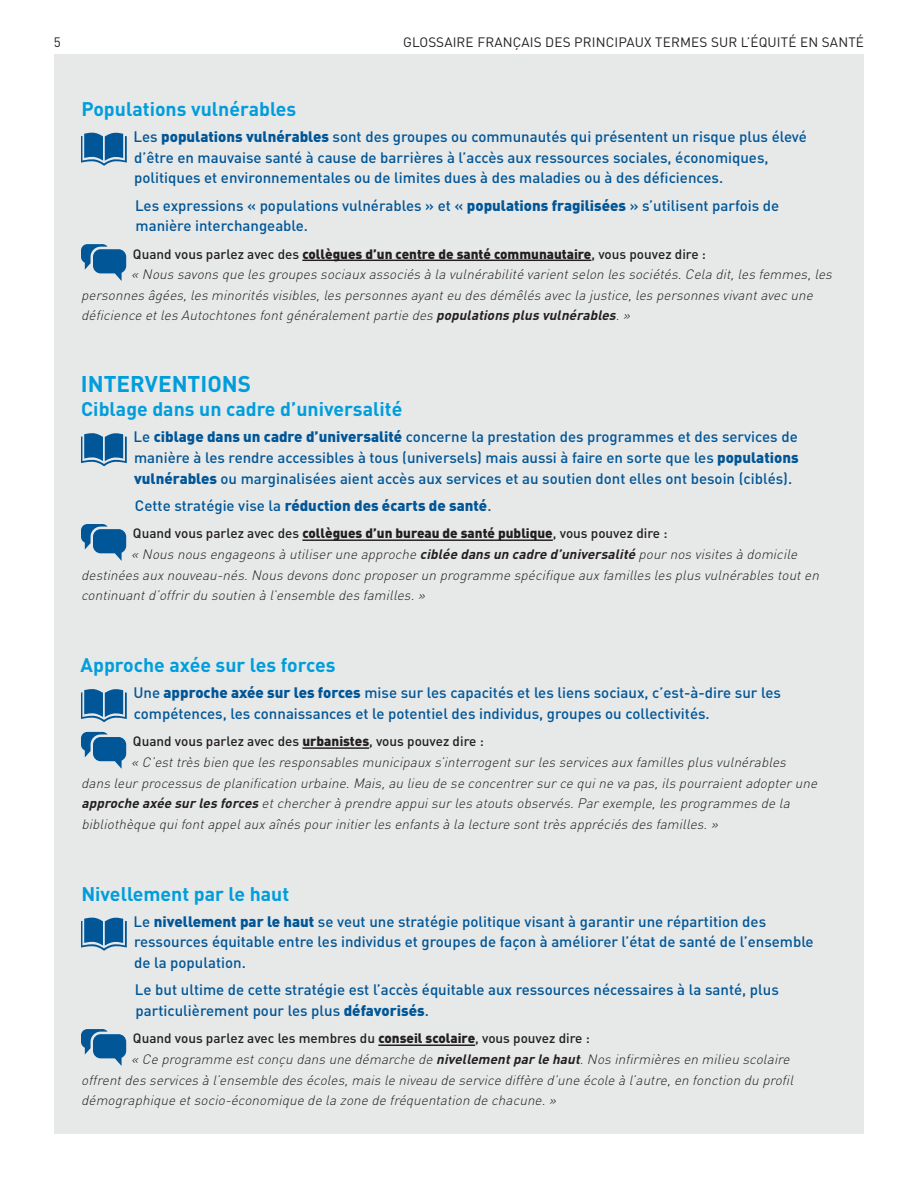
<style>
.page{position:relative;width:918px;height:1188px;background:#fff}
.page>*{position:absolute;margin:0;border:0;box-sizing:border-box;transform-origin:0 0}
.t1{font:700 22.5px "DIN";color:#009ddc}
.t2{font:700 19.5px "DIN";color:#009ddc}
.t3{font:500 15px/20.7px "DIN";color:#005697}
.t4{font:900 15px "DIN";color:#005697}
.t5{font:italic 300 13.5px "DIN";color:#231f20}
.t6{font:500 13.5px "DIN";color:#231f20}
.t7{font:900 13.5px "DIN";color:#231f20}
.t8{font:13.5px "DIN";letter-spacing:.01em;color:#231f20}
.s1{font-weight:900}
.s2{font-weight:500}
.s3{font-weight:700}
</style>
<div class="page">
<div style="left:54px;top:54px;width:810px;height:1080px;background:#e7e8e8"></div>
<hr style="left:302px;top:260px;width:289px;height:1px;background:#231f20">
<hr style="left:302px;top:539px;width:251px;height:2px;background:#231f20">
<hr style="left:302px;top:747px;width:67px;height:2px;background:#231f20">
<hr style="left:378px;top:1045px;width:97px;height:1px;background:#231f20">
<svg style="left:81px;top:132px;width:46px;height:34px"></svg>
<svg style="left:81px;top:244px;width:45px;height:37px"></svg>
<svg style="left:81px;top:433px;width:46px;height:33px"></svg>
<svg style="left:81px;top:524px;width:45px;height:37px"></svg>
<svg style="left:81px;top:689px;width:46px;height:33px"></svg>
<svg style="left:81px;top:732px;width:45px;height:37px"></svg>
<svg style="left:81px;top:917px;width:46px;height:34px"></svg>
<svg style="left:81px;top:1029px;width:45px;height:37px"></svg>
<p class="t8" style="left:54px;top:33px;width:9px">5</p>
<p class="t8" style="left:403px;top:33px;width:462px">GLOSSAIRE FRANÇAIS DES PRINCIPAUX TERMES SUR L’ÉQUITÉ EN SANTÉ</p>
<h2 class="t2" style="left:81px;top:96px;width:217px">Populations vulnérables</h2>
<p class="t3" style="left:134px;top:126px;width:675px">Les <span class="s1">populations vulnérables</span> sont des groupes ou communautés qui présentent un risque plus élevé d’être en mauvaise santé à cause de barrières à l’accès aux ressources sociales, économiques, politiques et environnementales ou de limites dues à des maladies ou à des déficiences.</p>
<p class="t3" style="left:81px;top:194px;width:22px">L</p>
<p class="t3" style="left:136px;top:194px;width:645px;text-indent:8px">es expressions « populations vulnérables » et « <span class="s1">populations fragilisées</span> » s’utilisent parfois de manière interchangeable.</p>
<p class="t7" style="left:133px;top:245px;width:575px"><span class="s2">Quand vous parlez avec des</span> collègues d’un centre de santé communautaire<span class="s2">, vous pouvez dire :</span></p>
<p class="t5" style="left:131px;top:266px;width:706px">« Nous savons que les groupes sociauxassociés à la vulnérabilité varientselon les sociétés.Cela dit,les femmes,les</p>
<p class="t5" style="left:81px;top:287px;width:737px">personnes âgées,les minorités visibles,les personnes ayanteu des démêlés avec la justice,les personnes vivantavec une</p>
<p class="t5" style="left:81px;top:307px;width:554px">déficience etles Autochtones fontgénéralementpartie des <span class="s3">populations plus vulnérables</span>.»</p>
<h1 class="t1" style="left:81px;top:370px;width:172px">INTERVENTIONS</h1>
<h2 class="t2" style="left:81px;top:397px;width:323px">Ciblage dans un cadre d’universalité</h2>
<p class="t3" style="left:134px;top:426px;width:667px;text-align:justify">Le <span class="s1">ciblage dans un cadre d’universalité</span> concerne la prestation des programmes et des services de manière à les rendre accessibles à tous (universels) mais aussi à faire en sorte que les <span class="s1">populations vulnérables</span> ou marginalisées aient accès aux services et au soutien dont elles ont besoin (ciblés).</p>
<p class="t3" style="left:81px;top:495px;width:33px">C</p>
<p class="t4" style="left:144px;top:496px;width:349px"><span class="s2">ette stratégie vise la</span> réduction des écarts de santé<span class="s2">.</span></p>
<p class="t6" style="left:133px;top:525px;width:536px">Quand vous parlez avec des <span class="s1">collègues d’un bureau de santé publique</span>, vous pouvez dire :</p>
<p class="t5" style="left:131px;top:546px;width:671px">« Nous nous engageons à utiliserune approche <span class="s3">ciblée dans un cadre d’universalité</span> pournos visites à domicile</p>
<p class="t5" style="left:81px;top:567px;width:743px">destinées auxnouveau-nés.Nous devons donc proposerun programme spécifique auxfamilles les plus vulnérables touten</p>
<p class="t5" style="left:81px;top:587px;width:349px">continuantd’offrirdu soutien à l’ensemble des familles.»</p>
<h2 class="t2" style="left:81px;top:653px;width:256px">Approche axée sur les forces</h2>
<p class="t3" style="left:134px;top:682px;width:649px">U ne <span class="s1">approche axée sur les forces</span> mise sur les capacités et les liens sociaux, c’est-à-dire sur les compétences, les connaissances et le potentiel des individus, groupes ou collectivités.</p>
<p class="t6" style="left:133px;top:733px;width:352px">Quand vous parlez avec des <span class="s1">urbanistes</span>, vous pouvez dire :</p>
<p class="t5" style="left:131px;top:754px;width:659px">« C’esttrès bien que les responsables municipauxs’interrogentsurles services auxfamilles plus vulnérables</p>
<p class="t5" style="left:81px;top:774px;width:741px">dans leurprocessus de planification urbaine.Mais,au lieu de se concentrersurce quine va pas,ils pourraientadopterune</p>
<p class="t5" style="left:81px;top:795px;width:713px"><span class="s3">approche axée surles forces</span> etchercherà prendre appuisurles atouts observés.Parexemple,les programmes de la</p>
<p class="t5" style="left:81px;top:816px;width:641px">bibliothèque quifontappelauxaînés pourinitierles enfants à la lecture sonttrès appréciés des familles.»</p>
<h2 class="t2" style="left:81px;top:881px;width:209px">Nivellement par le haut</h2>
<p class="t3" style="left:134px;top:911px;width:682px">Le <span class="s1">nivellement par le haut</span> se veut une stratégie politique visant à garantir une répartition des ressources équitable entre les individus et groupes de façon à améliorer l’état de santé de l’ensemble de la population.</p>
<p class="t3" style="left:81px;top:979px;width:22px">L</p>
<p class="t3" style="left:136px;top:979px;width:645px;text-indent:8px">e but ultime de cette stratégie est l’accès équitable aux ressources nécessaires à la santé, plus particulièrement pour les plus <span class="s1">défavorisés</span>.</p>
<p class="t6" style="left:133px;top:1030px;width:458px">Quand vous parlez avec les membres du <span class="s1">conseil scolaire</span>, vous pouvez dire :</p>
<p class="t5" style="left:131px;top:1051px;width:663px">« Ce programme estconçu dans une démarche de <span class="s3">nivellementparle haut</span>.Nos infirmières en milieu scolaire</p>
<p class="t5" style="left:81px;top:1072px;width:717px">offrentdes services à l’ensemble des écoles,mais le niveau de service diffère d’une école à l’autre,en fonction du profil</p>
<p class="t5" style="left:81px;top:1092px;width:480px">démographique etsocio-économique de la zone de fréquentation de chacune.»</p>
</div>
